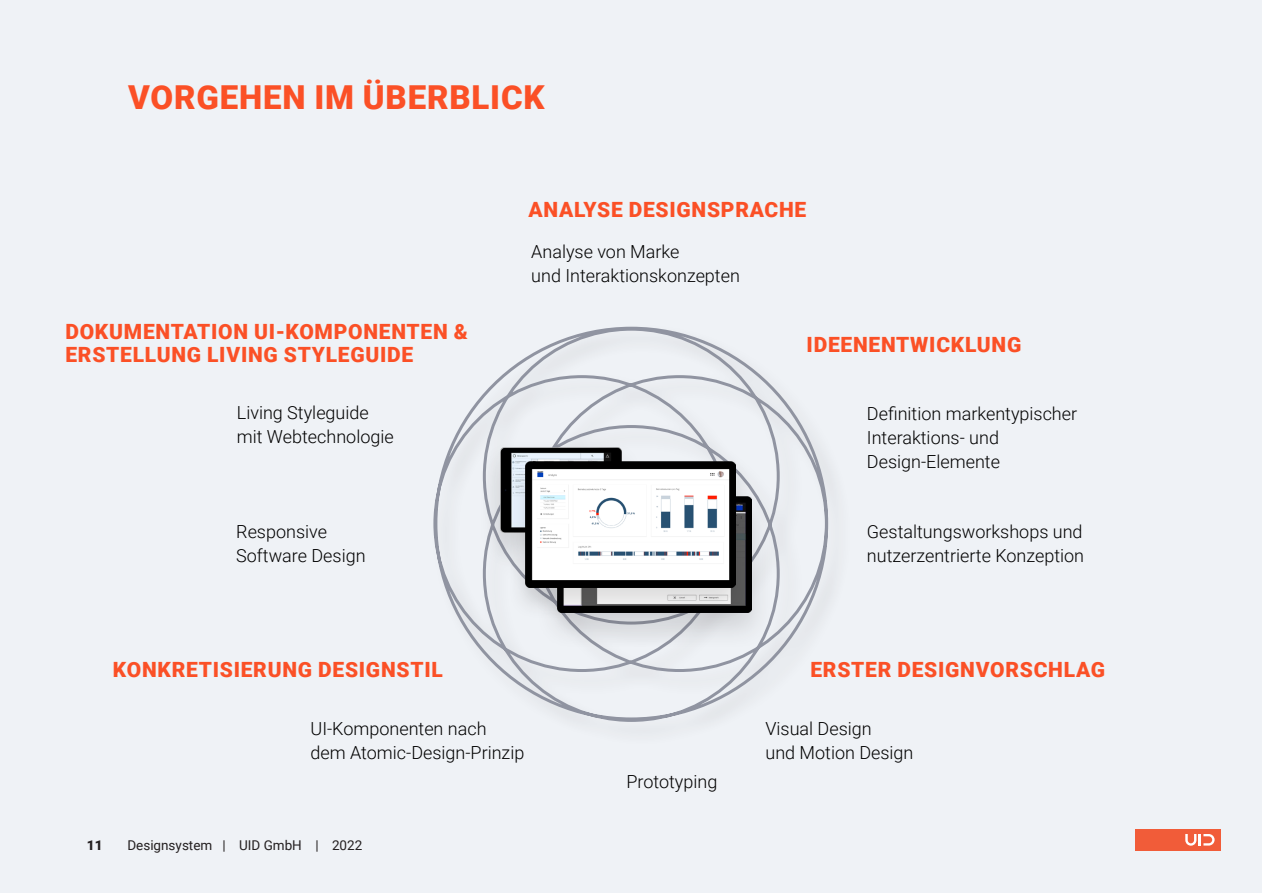
<style>
.page{position:relative;width:1263px;height:893px;background:#fff}
.page>*{position:absolute;margin:0;border:0;box-sizing:border-box;transform-origin:0 0}
.Titel_01{font:900 33px "Roboto";letter-spacing:.025em;color:#fb5026}
.Titel_01_5{font:900 21px "Roboto";letter-spacing:.035em;color:#fb5026}
.Titel_03{font:300 18px/24px "Roboto";color:#000}
.t1{font:13.5px "Roboto";color:#231f20}
.t2{font:900 13.5px "Roboto";color:#231f20}
</style>
<div class="page">
<div style="left:0;top:1px;width:1262px;height:892px;background:#eff2f6"></div>
<svg style="left:433px;top:326px;width:397px;height:396px"></svg>
<div style="left:476px;top:438px;width:169px;height:133px;background:#231f20;opacity:.15"></div>
<img style="left:500px;top:447px;width:121px;height:86px">
<div style="left:534px;top:487px;width:242px;height:165px;background:#231f20;opacity:.15"></div>
<div style="left:507px;top:458px;width:247px;height:163px;background:#231f20;opacity:.15"></div>
<img style="left:526px;top:461px;width:209px;height:126px">
<div style="left:1135px;top:829px;width:85px;height:21px;background:#f15c39"></div>
<svg style="left:1185px;top:834px;width:29px;height:12px"></svg>
<p class="Titel_01" style="left:128px;top:74px;width:418px">VORGEHEN IM ÜBERBLICK</p>
<p class="Titel_01_5" style="left:528px;top:195px;width:279px">ANALYSE DESIGNSPRACHE</p>
<p class="Titel_01_5" style="left:65px;top:317px;width:404px">DOKUMENTATION UI-KOMPONENTEN &amp;</p>
<p class="Titel_01_5" style="left:65px;top:340px;width:349px">ERSTELLUNG LIVING STYLEGUIDE</p>
<p class="Titel_03" style="left:237px;top:400px;width:158px">Living Styleguide mit Webtechnologie</p>
<p class="Titel_03" style="left:236px;top:519px;width:131px">Responsive<br>Software Design</p>
<p class="Titel_03" style="left:531px;top:239px;width:210px">Analyse von Marke<br>und Interaktionskonzepten</p>
<p class="Titel_01_5" style="left:807px;top:330px;width:216px">IDEENENTWICKLUNG</p>
<p class="Titel_03" style="left:867px;top:401px;width:212px">Definition markentypischer<br>Interaktions- und<br>Design-Elemente</p>
<p class="Titel_03" style="left:867px;top:519px;width:219px">Gestaltungsworkshops und nutzerzentrierte Konzeption</p>
<p class="Titel_01_5" style="left:113px;top:655px;width:331px">KONKRETISIERUNG DESIGNSTIL</p>
<p class="Titel_01_5" style="left:810px;top:655px;width:296px">ERSTER DESIGNVORSCHLAG</p>
<p class="Titel_03" style="left:310px;top:716px;width:215px">UI-Komponenten nach dem Atomic-Design-Prinzip</p>
<p class="t2" style="left:87px;top:836px;width:17px">11</p>
<p class="t1" style="left:127px;top:836px;width:236px">Designsystem | UID GmbH | 2022</p>
<p class="Titel_03" style="left:626px;top:769px;width:92px">Prototyping</p>
<p class="Titel_03" style="left:765px;top:716px;width:150px">Visual Design<br>und Motion Design</p>
</div>
